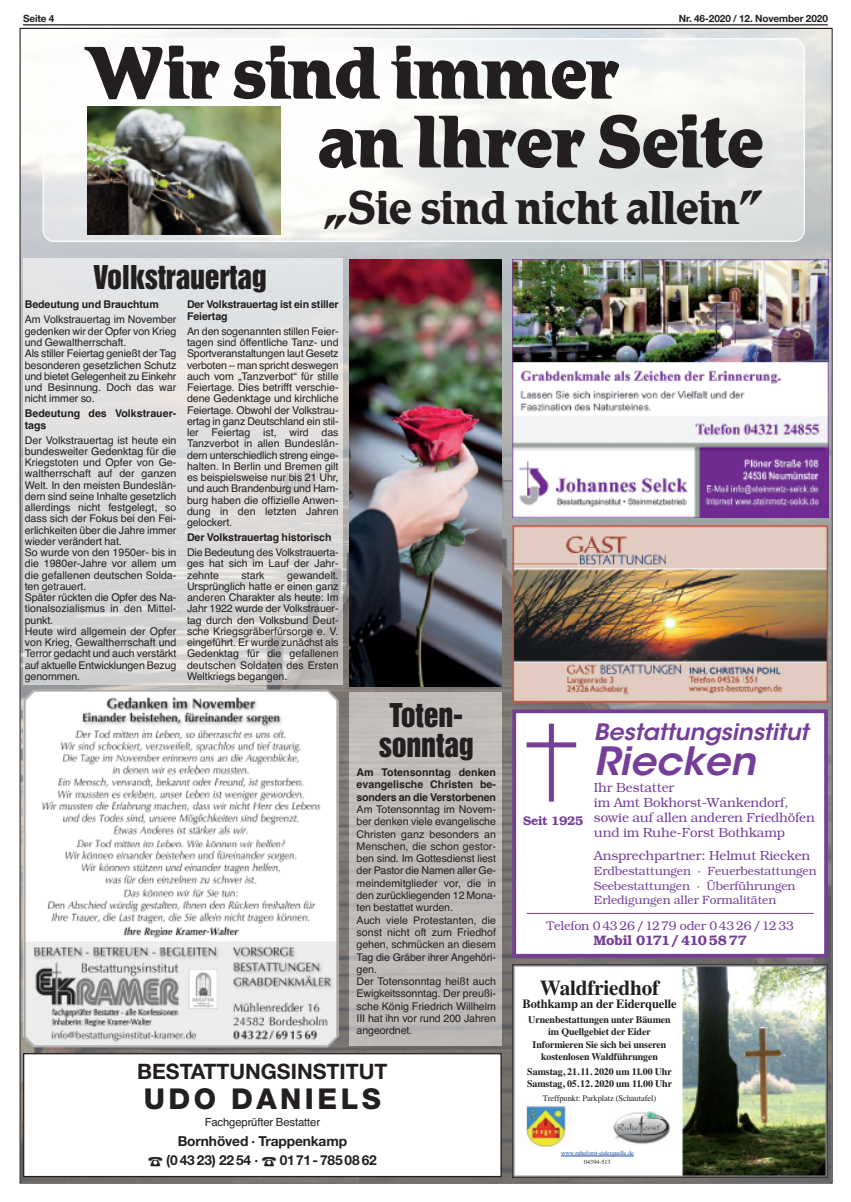
<style>
.page{position:relative;width:851px;height:1202px;background:#fff}
.page>*{position:absolute;margin:0;border:0;box-sizing:border-box;transform-origin:0 0}
.t1{font:800 72.5px/68.8px "Romic Std";letter-spacing:-.01em;color:#231f20}
.t2{font:700 46.25px "Romic Std";letter-spacing:-.01em;color:#231f20}
.t3{font:italic 600 38.75px "ITC Avant Garde Std";letter-spacing:-.005em;color:#753e98;scale:1.05 1}
.t4{font:30px/29.8px "Helvetica Inserat";letter-spacing:-.01em;color:#231f20;text-align:center}
.t5{font:800 28.75px "Helvetica Neue LT Std";letter-spacing:.12em;color:#231f20}
.t6{font:italic 600 22.5px "ITC Avant Garde Std";letter-spacing:-.005em;color:#753e98;scale:1.05 1}
.t7{font:700 21.25px "Helvetica Neue";color:#231f20}
.t8{font:700 21.25px "Times";letter-spacing:-.01em;color:#231f20}
.t9{font:700 13.75px/19px "Helvetica Neue";letter-spacing:-.01em;color:#231f20}
.t10{font:600 13.75px "Bookman Std";letter-spacing:-.01em;color:#753e98}
.t11{font:300 13.25px/15px "Bookman Std";letter-spacing:-.01em;color:#753e98}
.t12{font:300 12.5px "Bookman Std";letter-spacing:-.01em;color:#753e98}
.t13{font:700 12.5px "Times";letter-spacing:-.01em;color:#231f20}
.t14{font:600 12.5px "Bookman Std";letter-spacing:-.02em;color:#753e98}
.t15{font:300 12px/14.4px "Bookman Std";letter-spacing:-.01em;color:#753e98}
.t16{font:11.25px "Helvetica";letter-spacing:-.01em;color:#231f20}
.t17{font:10.62px/11.2px "Helvetica";letter-spacing:-.005em;color:#231f20}
.t18{font:700 10.62px/11.2px "Helvetica";letter-spacing:-.01em;color:#231f20}
.t19{font:700 10px/11.2px "Times";letter-spacing:-.01em;color:#231f20;text-align:center}
.t20{font:700 10px "Helvetica Neue";letter-spacing:-.01em;color:#231f20}
.t21{font:8.5px "Times";letter-spacing:-.01em;color:#231f20}
.t22{font:6.25px/8.8px "Times";letter-spacing:-.01em;color:#1c52a4;text-align:center}
.s1{font-weight:700}
.s2{color:#231f20}
</style>
<div class="page">
<hr style="left:23px;top:24px;width:804px;height:1px;background:#231f20">
<img style="left:21px;top:29px;width:810px;height:1153px">
<svg style="left:43px;top:38px;width:761px;height:204px"></svg>
<img style="left:87px;top:106px;width:194px;height:128px">
<img style="left:514px;top:527px;width:312px;height:173px">
<div style="left:512px;top:525px;width:316px;height:177px;border:1px solid #cc5034"></div>
<div style="left:24px;top:1053px;width:477px;height:123px;background:#fff"></div>
<div style="left:23px;top:1052px;width:478px;height:124px;border:1px solid #231f20"></div>
<img style="left:23px;top:258px;width:319px;height:426px">
<img style="left:512px;top:964px;width:315px;height:212px">
<div style="left:556px;top:1150px;width:82px;height:18px;background:#fff"></div>
<hr style="left:561px;top:1155px;width:72px;height:1px;background:#1c52a4">
<div style="left:516px;top:713px;width:308px;height:240px;background:#fff"></div>
<div style="left:512px;top:709px;width:315px;height:248px;border:4px solid #753e98"></div>
<hr style="left:526px;top:912px;width:287px;height:1px;background:#753e98">
<div style="left:526px;top:742px;width:50px;height:5px;background:#753e98"></div>
<div style="left:548px;top:723px;width:5px;height:78px;background:#753e98"></div>
<img style="left:512px;top:259px;width:316px;height:258px">
<img style="left:349px;top:259px;width:152px;height:427px">
<img style="left:349px;top:692px;width:152px;height:353px">
<img style="left:23px;top:689px;width:315px;height:358px">
<p class="t20" style="left:23px;top:11px;width:33px">Seite 4</p>
<p class="t20" style="left:678px;top:11px;width:151px">Nr. 46-2020 / 12. November 2020</p>
<p class="t1" style="left:317px;top:45px;width:448px;text-indent:-231px">Wir sind immer<br>an Ihrer Seite</p>
<p class="t2" style="left:322px;top:191px;width:444px">„Sie sind nicht allein”</p>
<p class="t4" style="left:93px;top:264px;width:175px">Volkstrauertag</p>
<p class="t17" style="left:25px;top:297px;width:153px;line-height:15px"><span class="s1">Bedeutung und Brauchtum<br></span>Am Volkstrauertag im November</p>
<p class="t17" style="left:25px;top:325px;width:153px">gedenken wir der Opfer von Krieg und Gewaltherrschaft.<br>Als stiller Feiertag genießt der Tag besonderen gesetzlichen Schutz und bietet Gelegenheit zu Einkehr und Besinnung. Doch das war nicht immer so.</p>
<p class="t18" style="left:25px;top:408px;width:153px">Bedeutung des Volkstrauer&shy;tags</p>
<p class="t17" style="left:25px;top:434px;width:153px">Der Volkstrauertag ist heute ein bundesweiter Gedenktag für die<br>Kriegstoten und Opfer von Ge&shy;waltherrschaft auf der ganzen<br>Welt. In den meisten Bundeslän&shy;dern sind seine Inhalte gesetzlich allerdings nicht festgelegt, so dass sich der Fokus bei den Fei&shy;erlichkeiten über die Jahre immer wieder verändert hat.<br>So wurde von den 1950er- bis in die 1980er-Jahre vor allem um die gefallenen deutschen Solda&shy;ten getrauert.<br>Später rückten die Opfer des Na&shy;tionalsozialismus in den Mittel&shy;punkt.<br>Heute wird allgemein der Opfer von Krieg, Gewaltherrschaft und<br>Terror gedacht und auch verstärkt auf aktuelle Entwicklungen Bezug genommen.</p>
<p class="t18" style="left:187px;top:299px;width:153px">Der Volkstrauertag ist ein stiller<br>Feiertag</p>
<p class="t17" style="left:187px;top:325px;width:153px;text-align:justify">An den sogenannten stillen Feier&shy;tagen sind öffentliche Tanz- und Sportveranstaltungen laut Gesetz verboten – man spricht deswegen auch vom „Tanzverbot“ für stille Feiertage. Dies betrifft verschie&shy;dene Gedenktage und kirchliche Feiertage. Obwohl der Volkstrau&shy;ertag in ganz Deutschland ein stil&shy;ler Feiertag ist, wird das Tanzverbot in allen Bundeslän&shy;dern unterschiedlich streng einge&shy;halten. In Berlin und Bremen gilt es beispielsweise nur bis 21 Uhr, und auch Brandenburg und Ham&shy;burg haben die offizielle Anwen&shy;dung in den letzten Jahren gelockert.</p>
<p class="t17" style="left:187px;top:530px;width:153px;line-height:15px"><span class="s1">Der Volkstrauertag historisch<br></span>Die Bedeutung des Volkstrauerta-</p>
<p class="t17" style="left:187px;top:558px;width:153px">ges hat sich im Lauf der Jahr&shy;zehnte</p>
<p class="t17" style="left:187px;top:569px;width:153px;text-align:justify;text-indent:100px">gewandelt.<br>Ursprünglich hatte er einen ganz anderen Charakter als heute: Im Jahr 1922 wurde der Volkstrauer&shy;tag durch den Volksbund Deut&shy;sche Kriegsgräberfürsorge e. V. eingeführt. Er wurde zunächst als Gedenktag für die gefallenen deutschen Soldaten des Ersten Weltkriegs begangen.</p>
<p class="t17" style="left:241px;top:569px;width:25px">stark</p>
<p class="t4" style="left:379px;top:701px;width:96px">Toten&shy;sonntag</p>
<p class="t17" style="left:356px;top:766px;width:141px;line-height:12.2px"><span class="s1">Am Totensonntag denken evangelische Christen be&shy;sonders an die Verstorbenen<br></span>Am Totensonntag im Novem&shy;ber denken viele evangelische<br>Christen ganz besonders an<br>Menschen, die schon gestor&shy;ben sind. Im Gottesdienst liest der Pastor die Namen aller Ge&shy;meindemitglieder vor, die in den zurückliegenden 12 Mona&shy;ten bestattet wurden.<br>Auch viele Protestanten, die sonst nicht oft zum Friedhof gehen, schmücken an diesem<br>Tag die Gräber ihrer Angehöri&shy;gen.<br>Der Totensonntag heißt auch<br>Ewigkeitssonntag. Der preußi&shy;sche König Friedrich Willhelm<br>III hat ihn vor rund 200 Jahren angeordnet.</p>
<p class="t7" style="left:137px;top:1054px;width:252px">BESTATTUNGSINSTITUT</p>
<p class="t5" style="left:144px;top:1088px;width:238px">UDO DANIELS</p>
<p class="t16" style="left:205px;top:1115px;width:117px">Fachgeprüfter Bestatter</p>
<p class="t9" style="left:166px;top:1132px;width:182px;text-indent:11px">Bornhöved · Trappenkamp (0 43 23) 22 54 ·</p>
<p class="t9" style="left:279px;top:1151px;width:99px">0171- 785 08 62</p>
<p class="t14" style="left:523px;top:812px;width:62px">Seit 1925</p>
<p class="t6" style="left:594px;top:723px;width:206px">Bestattungsinstitut</p>
<p class="t3" style="left:594px;top:746px;width:155px">Riecken</p>
<p class="t11" style="left:594px;top:780px;width:222px">Ihr Bestatter<br>im Amt Bokhorst-Wankendorf, sowie auf allen anderen Friedhöfen und im Ruhe-Forst Bothkamp</p>
<p class="t11" style="left:594px;top:847px;width:218px">Ansprechpartner: Helmut Riecken</p>
<p class="t15" style="left:594px;top:864px;width:224px">Erdbestattungen · Feuerbestattungen<br>Seebestattungen · Überführungen<br>Erledigungen aller Formalitäten</p>
<p class="t12" style="left:546px;top:918px;width:249px">Telefon 04326/1279 oder 04326/1233</p>
<p class="t10" style="left:593px;top:932px;width:155px">Mobil 0171/ 410 5877</p>
<p class="t8" style="left:540px;top:974px;width:121px">Waldfriedhof</p>
<p class="t13" style="left:522px;top:996px;width:155px">Bothkamp an der Eiderquelle</p>
<p class="t19" style="left:528px;top:1014px;width:144px">Urnenbestattungen unter Bäumen im Quellgebiet der Eider</p>
<p class="t19" style="left:532px;top:1039px;width:135px">Informieren Sie sich bei unseren kostenlosen Waldführungen</p>
<p class="t19" style="left:527px;top:1064px;width:146px;line-height:12.5px;text-align:left">Samstag, 21.11. 2020 um 11.00 Uhr<br>Samstag, 05.12. 2020 um 11.00 Uhr</p>
<p class="t21" style="left:542px;top:1092px;width:115px">Treffpunkt: Parkplatz (Schautafel)</p>
<p class="t22" style="left:561px;top:1148px;width:74px">www.ruheforst-eiderquelle.de<br><span class="s2">04394-513</span></p>
</div>
